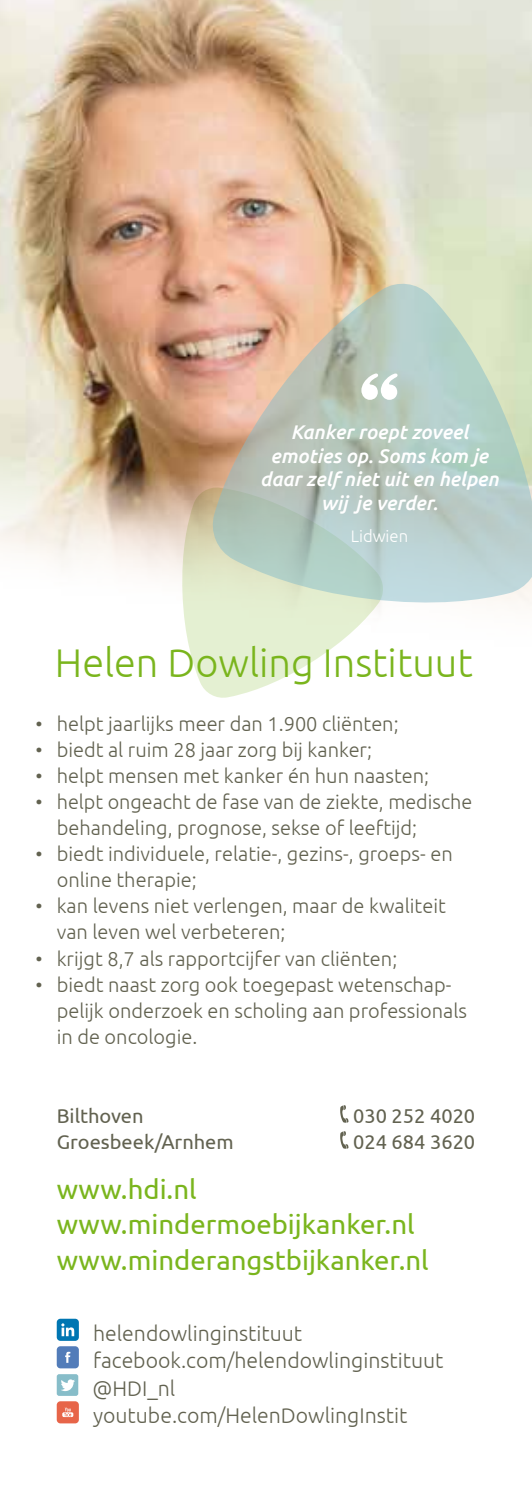
<style>
.page{position:relative;width:532px;height:1489px;background:#fff}
.page>*{position:absolute;margin:0;border:0;box-sizing:border-box;transform-origin:0 0}
.t1{font:300 40px "Ubuntu";color:#7ab51d}
.t2{font:27.5px/35.8px "Ubuntu";color:#7ab51d}
.t3{font:300 21.25px/27.5px "Ubuntu";color:#626250}
.t4{font:300 20px/26px "Ubuntu";color:#626250}
.t5{font:20px "Ubuntu";color:#626250}
.t6{font:italic 500 19.75px/23.8px "Ubuntu";color:#fff;text-align:center}
.t7{font:300 16.75px "Ubuntu";color:#fff}
</style>
<div class="page">
<img style="left:0;top:0;width:531px;height:577px">
<svg style="left:181px;top:486px;width:199px;height:212px;fill:#e4f0d2"></svg>
<svg style="left:340px;top:1105px;width:8px;height:17px"></svg>
<svg style="left:340px;top:1131px;width:8px;height:17px"></svg>
<div style="left:57px;top:1318px;width:22px;height:22px;background:#0076b2;border-radius:4px"></div>
<svg style="left:61px;top:1323px;width:13px;height:13px"></svg>
<div style="left:57px;top:1346px;width:22px;height:22px;background:#527cb9;border-radius:4px"></div>
<svg style="left:65px;top:1351px;width:5px;height:11px"></svg>
<div style="left:57px;top:1373px;width:21px;height:22px;background:#87bdc9;border-radius:2px"></div>
<svg style="left:61px;top:1379px;width:14px;height:11px"></svg>
<div style="left:57px;top:1401px;width:22px;height:22px;background:#e76549;border-radius:4px"></div>
<svg style="left:62px;top:1407px;width:11px;height:9px"></svg>
<svg style="left:209px;top:280px;width:322px;height:327px;background:#c2cabc"></svg>
<svg style="left:361px;top:373px;width:36px;height:27px"></svg>
<p class="t6" style="left:260px;top:419px;width:240px">Kanker roept zoveel emoties op. Soms kom je daar zelf niet uit en helpen wij je verder.</p>
<p class="t7" style="left:350px;top:525px;width:59px">Lidwien</p>
<h1 class="t1" style="left:55px;top:638px;width:419px">Helen Dowling Instituut</h1>
<p class="t4" style="left:35px;top:710px;width:364px">• helpt jaarlijks meer dan 1.900 cliënten;</p>
<p class="t4" style="left:35px;top:736px;width:338px">• biedt al ruim 28 jaar zorg bij kanker;</p>
<p class="t4" style="left:35px;top:762px;width:395px">• helpt mensen met kanker én hun naasten;</p>
<p class="t4" style="left:57px;top:788px;width:417px;text-indent:-21px">• helpt ongeacht de fase van de ziekte, medische behandeling, prognose, sekse of leeftijd;</p>
<p class="t4" style="left:57px;top:840px;width:397px;text-indent:-21px">• biedt individuele, relatie-, gezins-, groeps- en online therapie;</p>
<p class="t4" style="left:57px;top:892px;width:390px;text-indent:-21px">• kan levens niet verlengen, maar de kwaliteit van leven wel verbeteren;</p>
<p class="t4" style="left:35px;top:944px;width:363px">• krijgt 8,7 als rapportcijfer van cliënten;</p>
<p class="t4" style="left:57px;top:970px;width:411px;text-indent:-21px">• biedt naast zorg ook toegepast wetenschap&shy;pelijk onderzoek en scholing aan professionals in de oncologie.</p>
<p class="t5" style="left:57px;top:1103px;width:88px">Bilthoven</p>
<p class="t5" style="left:353px;top:1103px;width:124px">030 252 4020</p>
<p class="t5" style="left:57px;top:1129px;width:178px">Groesbeek/Arnhem</p>
<p class="t5" style="left:353px;top:1129px;width:124px">024 684 3620</p>
<h2 class="t2" style="left:57px;top:1170px;width:373px">www.hdi.nl www.mindermoebijkanker.nl www.minderangstbijkanker.nl</h2>
<p class="t3" style="left:92px;top:1318px;width:352px">helendowlinginstituut facebook.com/helendowlinginstituut @HDI_nl youtube.com/HelenDowlingInstit</p>
</div>
